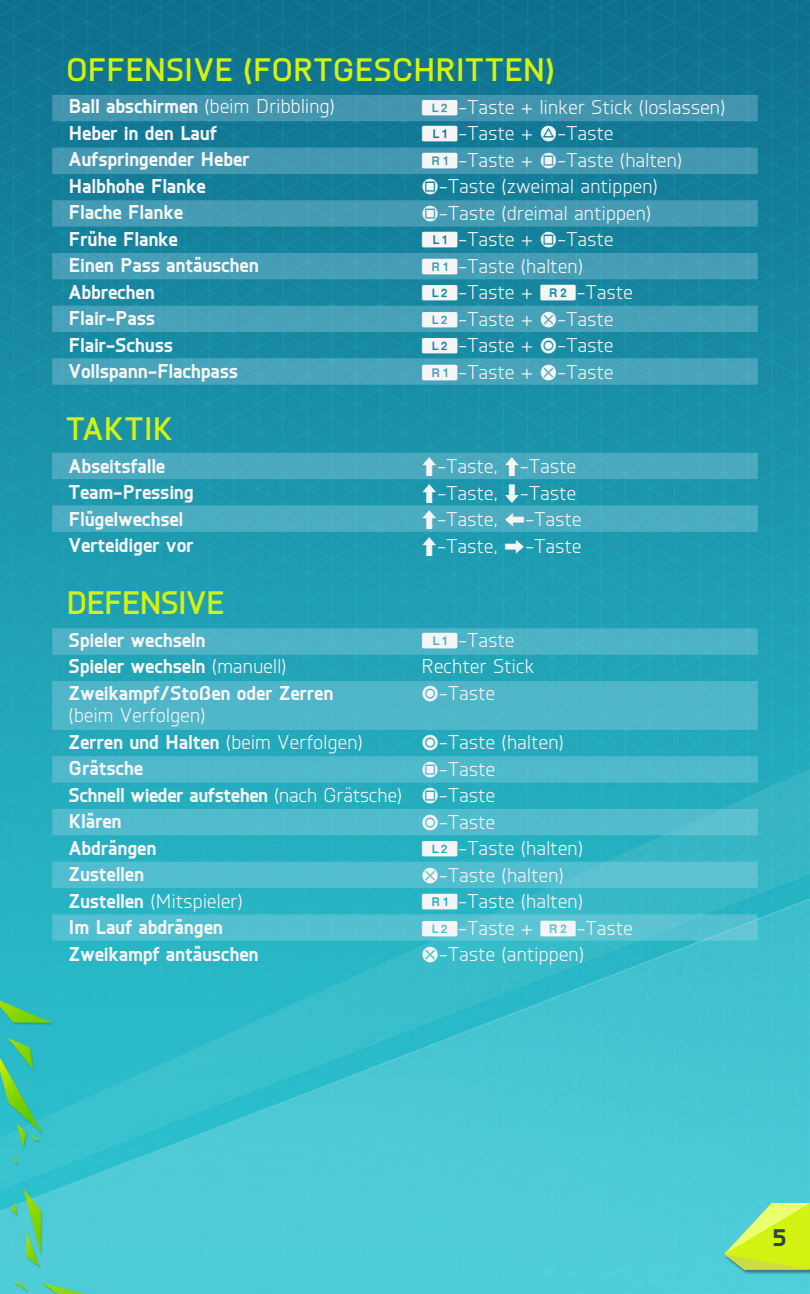
<style>
.page{position:relative;width:810px;height:1294px;background:#fff}
.page>*{position:absolute;margin:0;border:0;box-sizing:border-box;transform-origin:0 0}
.t1{font:700 32.5px "Knul";letter-spacing:.015em;color:#d2f311}
.t2{font:700 32.5px "Knul";letter-spacing:-.01em;color:#d2f311}
.t3{font:800 25px "Knul";color:#304447}
.t4{font:20px "Knul";letter-spacing:.02em;color:#f5f5f5}
.t5{font:800 20px/26.2px "Knul";letter-spacing:.02em;color:#f5f5f5;text-align:justify}
.s1{font-weight:800}
.s2{font-family:"SCE37 w 1";font-size:17.5px}
.s3{font-weight:400}
.s4{font-family:"SCE37 w 1";font-weight:400;font-size:17.5px}
</style>
<div class="page">
<img style="left:0;top:0;width:810px;height:1294px">
<div style="left:724px;top:1203px;width:86px;height:72px;background:#231f20;opacity:.5"></div>
<svg style="left:724px;top:1203px;width:86px;height:66px;background:#b5e954"></svg>
<svg style="left:52px;top:453px;width:706px;height:79px;background:#3ba4b9"></svg>
<svg style="left:52px;top:628px;width:706px;height:313px;background:#3eb4c6"></svg>
<svg style="left:52px;top:95px;width:706px;height:290px;background:#2f90a9"></svg>
<h1 class="t1" style="left:66px;top:46px;width:489px">OFFENSIVE (FORTGESCHRITTEN)</h1>
<p class="t4" style="left:69px;top:93px;width:267px"><span class="s1">Ball abschirmen</span> (beim Dribbling)</p>
<p class="t4" style="left:421px;top:94px;width:305px"><span class="s2">W</span>-Taste + linker Stick (loslassen)</p>
<p class="t5" style="left:69px;top:118px;width:149px">Heber in den Lauf</p>
<p class="t4" style="left:421px;top:120px;width:194px"><span class="s2">Q</span>-Taste + <span class="s2">D</span>-Taste</p>
<p class="t5" style="left:69px;top:144px;width:182px">Aufspringender Heber</p>
<p class="t4" style="left:421px;top:147px;width:262px"><span class="s2">E</span>-Taste + <span class="s2">F</span>-Taste (halten)</p>
<p class="t5" style="left:69px;top:171px;width:138px">Halbhohe Flanke</p>
<p class="t4" style="left:421px;top:173px;width:238px"><span class="s2">F</span>-Taste (zweimal antippen)</p>
<p class="t5" style="left:69px;top:197px;width:115px">Flache Flanke</p>
<p class="t4" style="left:421px;top:200px;width:231px"><span class="s2">F</span>-Taste (dreimal antippen)</p>
<p class="t5" style="left:69px;top:224px;width:110px">Frühe Flanke</p>
<p class="t4" style="left:421px;top:226px;width:194px"><span class="s2">Q</span>-Taste + <span class="s2">F</span>-Taste</p>
<p class="t5" style="left:69px;top:250px;width:191px">Einen Pass antäuschen</p>
<p class="t4" style="left:421px;top:253px;width:163px"><span class="s2">E</span>-Taste (halten)</p>
<p class="t5" style="left:69px;top:277px;width:87px">Abbrechen</p>
<p class="t4" style="left:421px;top:279px;width:213px"><span class="s2">W</span>-Taste + <span class="s2">R</span>-Taste</p>
<p class="t5" style="left:69px;top:303px;width:87px">Flair-Pass</p>
<p class="t4" style="left:421px;top:306px;width:194px"><span class="s2">W</span>-Taste + <span class="s2">S</span>-Taste</p>
<p class="t5" style="left:69px;top:330px;width:105px">Flair-Schuss</p>
<p class="t4" style="left:421px;top:332px;width:194px"><span class="s2">W</span>-Taste + <span class="s2">A</span>-Taste</p>
<p class="t5" style="left:69px;top:356px;width:170px">Vollspann-Flachpass</p>
<p class="t4" style="left:421px;top:359px;width:194px"><span class="s2">E</span>-Taste + <span class="s2">S</span>-Taste</p>
<h1 class="t1" style="left:66px;top:405px;width:108px">TAKTIK</h1>
<p class="t5" style="left:69px;top:451px;width:98px">Abseitsfalle</p>
<p class="t4" style="left:421px;top:453px;width:156px"><span class="s2">C</span>-Taste, <span class="s2">C</span>-Taste</p>
<p class="t5" style="left:69px;top:477px;width:126px">Team-Pressing</p>
<p class="t4" style="left:421px;top:480px;width:156px"><span class="s2">C</span>-Taste, <span class="s2">V</span>-Taste</p>
<p class="t5" style="left:69px;top:504px;width:116px">Flügelwechsel</p>
<p class="t4" style="left:421px;top:506px;width:161px"><span class="s2">C</span>-Taste, <span class="s2">Z</span>-Taste</p>
<p class="t5" style="left:69px;top:530px;width:126px">Verteidiger vor</p>
<p class="t4" style="left:421px;top:533px;width:161px"><span class="s2">C</span>-Taste, <span class="s2">X</span>-Taste</p>
<h1 class="t2" style="left:66px;top:579px;width:160px">DEFENSIVE</h1>
<p class="t5" style="left:69px;top:625px;width:138px">Spieler wechseln</p>
<p class="t4" style="left:421px;top:627px;width:94px"><span class="s2">Q</span>-Taste</p>
<p class="t5" style="left:69px;top:651px;width:219px">Spieler wechseln <span class="s3">(manuell)</span></p>
<p class="t4" style="left:421px;top:653px;width:114px">Rechter Stick</p>
<p class="t5" style="left:69px;top:678px;width:266px">Zweikampf/Stoßen oder Zerren</p>
<p class="t4" style="left:69px;top:702px;width:138px">(beim Verfolgen)</p>
<p class="t4" style="left:421px;top:680px;width:75px"><span class="s2">A</span>-Taste</p>
<p class="t5" style="left:69px;top:726px;width:295px">Zerren und Halten <span class="s3">(beim Verfolgen)</span></p>
<p class="t4" style="left:421px;top:729px;width:144px"><span class="s2">A</span>-Taste (halten)</p>
<p class="t5" style="left:69px;top:753px;width:75px">Grätsche</p>
<p class="t5" style="left:69px;top:753px;width:428px;text-indent:352px"><span class="s4">F</span><span class="s3">-Taste </span>Schnell wieder aufstehen <span class="s3">(nach Grätsche)</span> <span class="s4">F</span><span class="s3">-Taste </span>Klären</p>
<p class="t4" style="left:421px;top:808px;width:75px"><span class="s2">A</span>-Taste</p>
<p class="t5" style="left:69px;top:833px;width:89px">Abdrängen</p>
<p class="t4" style="left:421px;top:835px;width:163px"><span class="s2">W</span>-Taste (halten)</p>
<p class="t5" style="left:69px;top:859px;width:76px">Zustellen</p>
<p class="t4" style="left:421px;top:861px;width:144px"><span class="s2">S</span>-Taste (halten)</p>
<p class="t4" style="left:69px;top:887px;width:175px"><span class="s1">Zustellen</span> (Mitspieler)</p>
<p class="t4" style="left:421px;top:888px;width:163px"><span class="s2">E</span>-Taste (halten)</p>
<p class="t5" style="left:69px;top:912px;width:155px">Im Lauf abdrängen</p>
<p class="t4" style="left:421px;top:914px;width:213px"><span class="s2">W</span>-Taste + <span class="s2">R</span>-Taste</p>
<p class="t5" style="left:69px;top:939px;width:191px">Zweikampf antäuschen</p>
<p class="t4" style="left:421px;top:941px;width:164px"><span class="s2">S</span>-Taste (antippen)</p>
<p class="t3" style="left:773px;top:1218px;width:14px">5</p>
</div>
